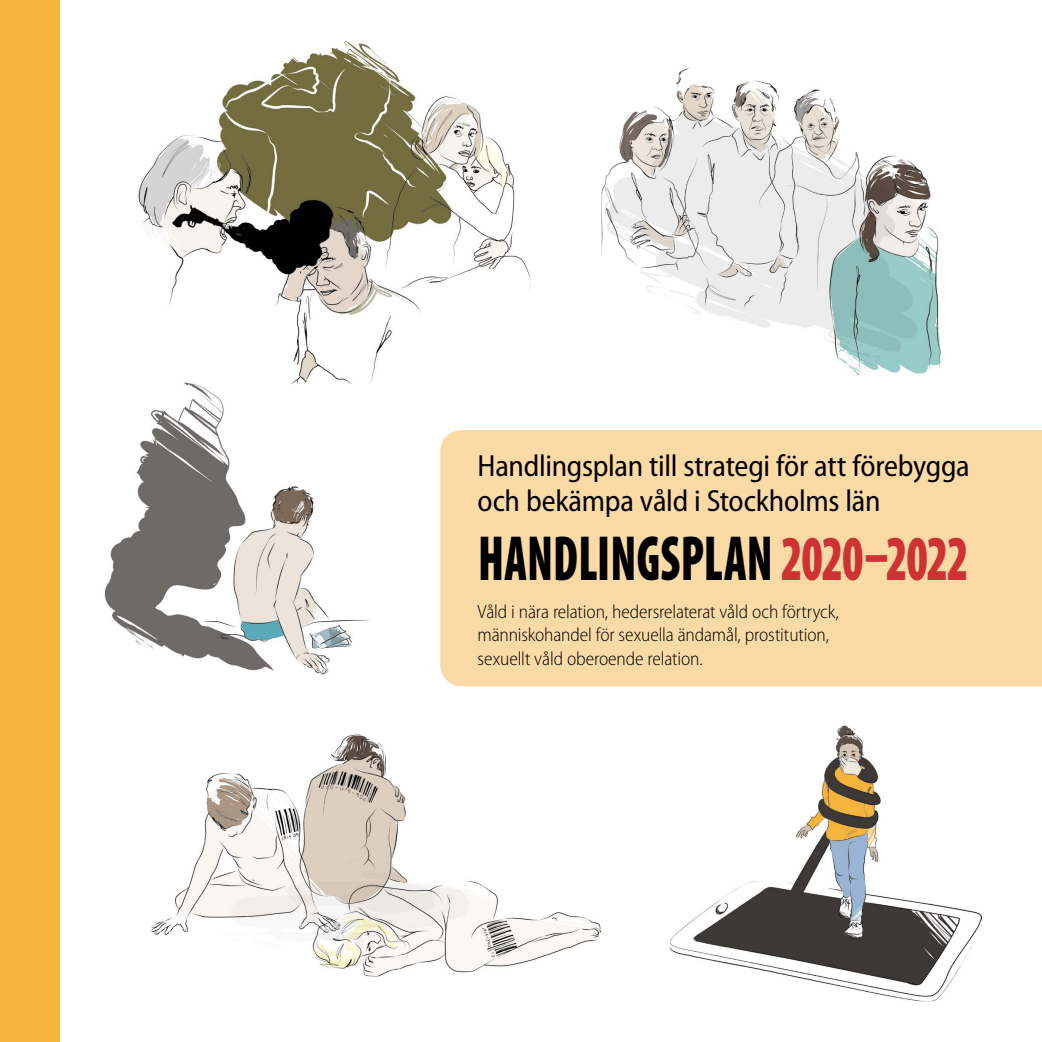
<style>
.page{position:relative;width:1042px;height:1042px;background:#fff}
.page>*{position:absolute;margin:0;border:0;box-sizing:border-box;transform-origin:0 0}
.t1{font:900 condensed 64.23px "Myriad Pro";color:#000;scale:.75 1}
.t2{font:semi-condensed 30.62px/35px "Myriad Pro";letter-spacing:-.01em;color:#000}
.t3{font:300 semi-condensed 19.25px/23.1px "Myriad Pro";letter-spacing:-.005em;color:#000}
.s1{color:#cd3333}
</style>
<div class="page">
<img style="left:104px;top:384px;width:265px;height:291px">
<div style="left:440px;top:430px;width:602px;height:256px;background:#fcdaa5"></div>
<div style="left:0;top:0;width:60px;height:1042px;background:#f6b43b"></div>
<img style="left:670px;top:725px;width:312px;height:276px">
<img style="left:138px;top:41px;width:392px;height:343px">
<img style="left:151px;top:734px;width:450px;height:242px">
<img style="left:601px;top:67px;width:340px;height:309px">
<p class="t2" style="left:477px;top:449px;width:494px">Handlingsplan till strategi för att förebygga och bekämpa våld i Stockholms län</p>
<p class="t1" style="left:478px;top:523px;width:656px">HANDLINGSPLAN <span class="s1">2020–2022</span></p>
<p class="t3" style="left:477px;top:601px;width:363px">Våld i nära relation, hedersrelaterat våld och förtryck, människohandel för sexuella ändamål, prostitution, sexuellt våld oberoende relation.</p>
</div>
